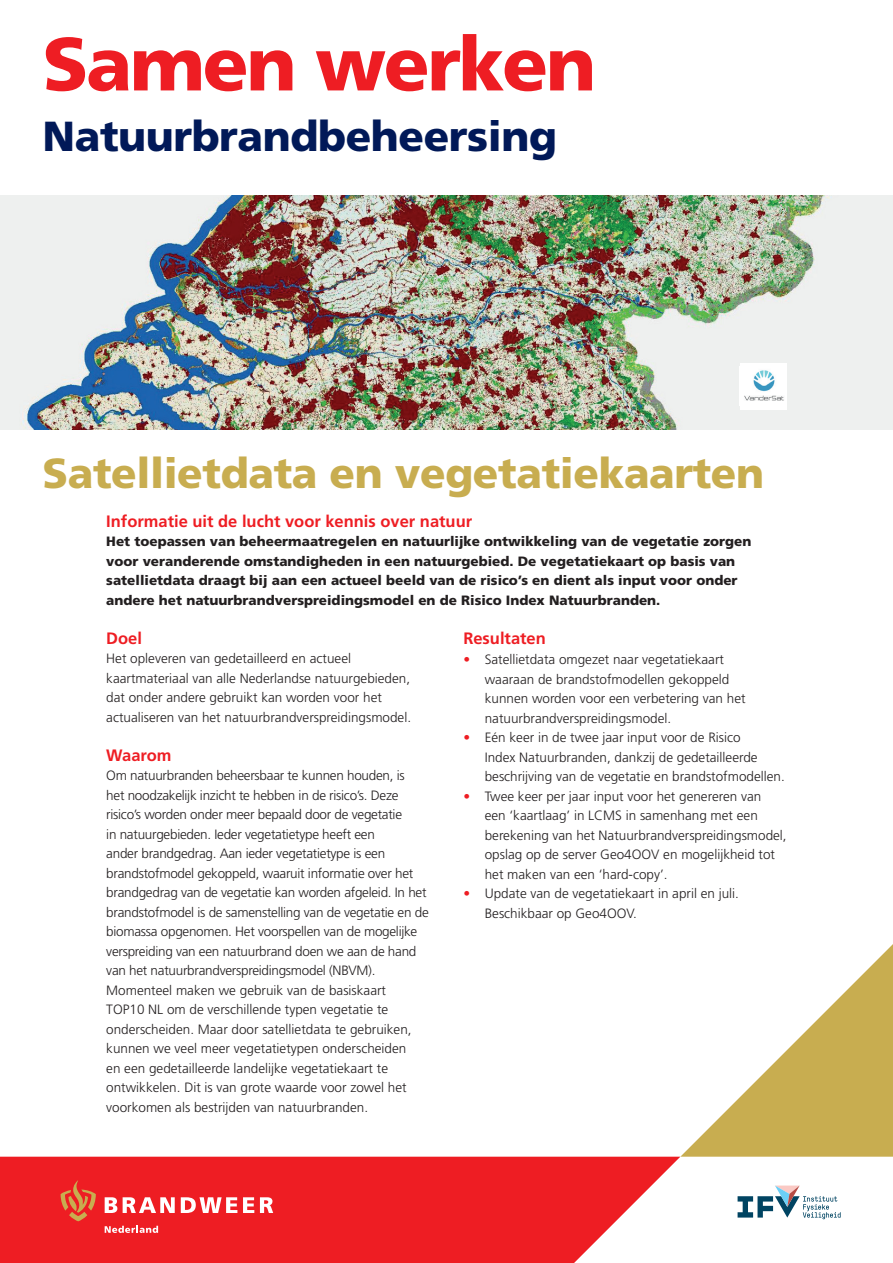
<style>
.page{position:relative;width:893px;height:1263px;background:#fff}
.page>*{position:absolute;margin:0;border:0;box-sizing:border-box;transform-origin:0 0}
.t1{font:900 75.15px "Frutiger LT Std";letter-spacing:-.03em;color:#ee1d23}
.t2{font:900 42px "Frutiger LT Std";letter-spacing:-.01em;color:#c8ad50}
.t3{font:900 42px "Frutiger LT Std";letter-spacing:-.01em;color:#011958}
.t4{font:700 16.5px "Frutiger LT Std";color:#ee1d23}
.t5{font:300 13.5px/19.5px "Frutiger LT Std";letter-spacing:-.02em;color:#231f20}
.t6{font:300 13.5px/19.5px "Frutiger LT Std";color:#231f20}
.t7{font:900 13.5px/19.5px "Frutiger LT Std";color:#231f20}
.s1{color:#ee1d23}
</style>
<div class="page">
<img style="left:0;top:195px;width:893px;height:234px">
<svg style="left:0;top:1157px;width:680px;height:106px;background:#ef2f35"></svg>
<svg style="left:105px;top:1197px;width:12px;height:16px"></svg>
<svg style="left:123px;top:1197px;width:52px;height:16px"></svg>
<svg style="left:181px;top:1197px;width:56px;height:16px"></svg>
<svg style="left:243px;top:1197px;width:11px;height:16px"></svg>
<svg style="left:260px;top:1197px;width:13px;height:16px"></svg>
<svg style="left:61px;top:1180px;width:35px;height:41px"></svg>
<svg style="left:105px;top:1226px;width:53px;height:7px"></svg>
<svg style="left:680px;top:944px;width:213px;height:213px"></svg>
<svg style="left:738px;top:1185px;width:103px;height:34px"></svg>
<div style="left:740px;top:363px;width:47px;height:47px;background:#fff"></div>
<img style="left:744px;top:370px;width:40px;height:31px">
<h1 class="t1" style="left:43px;top:19px;width:555px">Samen werken</h1>
<h2 class="t3" style="left:43px;top:111px;width:516px">Natuurbrandbeheersing</h2>
<h2 class="t2" style="left:43px;top:447px;width:723px">Satellietdata en vegetatiekaarten</h2>
<p class="t4" style="left:106px;top:511px;width:367px">Informatie uit de lucht voor kennis over natuur</p>
<p class="t7" style="left:106px;top:531px;width:647px">Het toepassen van beheermaatregelen en natuurlijke ontwikkeling van de vegetatie zorgen voor veranderende omstandigheden in een natuurgebied. De vegetatiekaart op basis van satellietdata draagt bij aan een actueel beeld van de risico’s en dient als input voor onder andere het natuurbrandverspreidingsmodel en de Risico Index Natuurbranden.</p>
<p class="t4" style="left:106px;top:628px;width:37px">Doel</p>
<p class="t6" style="left:106px;top:649px;width:306px">Het opleveren van gedetailleerd en actueel kaartmateriaal van alle Nederlandse natuurgebieden, dat onder andere gebruikt kan worden voor het actualiseren van het natuurbrandverspreidingsmodel.</p>
<p class="t4" style="left:106px;top:745px;width:67px">Waarom</p>
<p class="t5" style="left:106px;top:766px;width:324px">Om natuurbranden beheersbaar te kunnen houden, is<br>het noodzakelijk inzicht te hebben in de risico’s. Deze risico’s worden onder meer bepaald door de vegetatie<br>in natuurgebieden. Ieder vegetatietype heeft een<br>ander brandgedrag. Aan ieder vegetatietype is een brandstofmodel gekoppeld, waaruit informatie over het brandgedrag van de vegetatie kan worden afgeleid. In het brandstofmodel is de samenstelling van de vegetatie en de biomassa opgenomen. Het voorspellen van de mogelijke verspreiding van een natuurbrand doen we aan de hand van het natuurbrandverspreidingsmodel (NBVM).<br>Momenteel maken we gebruik van de basiskaart<br>TOP10 NL om de verschillende typen vegetatie te onderscheiden. Maar door satellietdata te gebruiken, kunnen we veel meer vegetatietypen onderscheiden<br>en een gedetailleerde landelijke vegetatiekaart te ontwikkelen. Dit is van grote waarde voor zowel het voorkomen als bestrijden van natuurbranden.</p>
<p class="t4" style="left:463px;top:628px;width:84px">Resultaten</p>
<p class="t6" style="left:485px;top:650px;width:262px;text-indent:-21px"><span class="s1">•</span> Satellietdata omgezet naar vegetatiekaart waaraan de brandstofmodellen gekoppeld kunnen worden voor een verbetering van het natuurbrandverspreidingsmodel.</p>
<p class="t6" style="left:485px;top:728px;width:302px;text-indent:-21px"><span class="s1">•</span> Eén keer in de twee jaar input voor de Risico<br>Index Natuurbranden, dankzij de gedetailleerde beschrijving van de vegetatie en brandstofmodellen.</p>
<p class="t6" style="left:485px;top:786px;width:303px;text-indent:-21px"><span class="s1">•</span> Twee keer per jaar input voor het genereren van<br>een ‘kaartlaag’ in LCMS in samenhang met een berekening van het Natuurbrandverspreidingsmodel, opslag op de server Geo4OOV en mogelijkheid tot het maken van een ‘hard-copy’.</p>
<p class="t6" style="left:485px;top:884px;width:256px;text-indent:-21px"><span class="s1">•</span> Update van de vegetatiekaart in april en juli.<br>Beschikbaar op Geo4OOV.</p>
</div>
